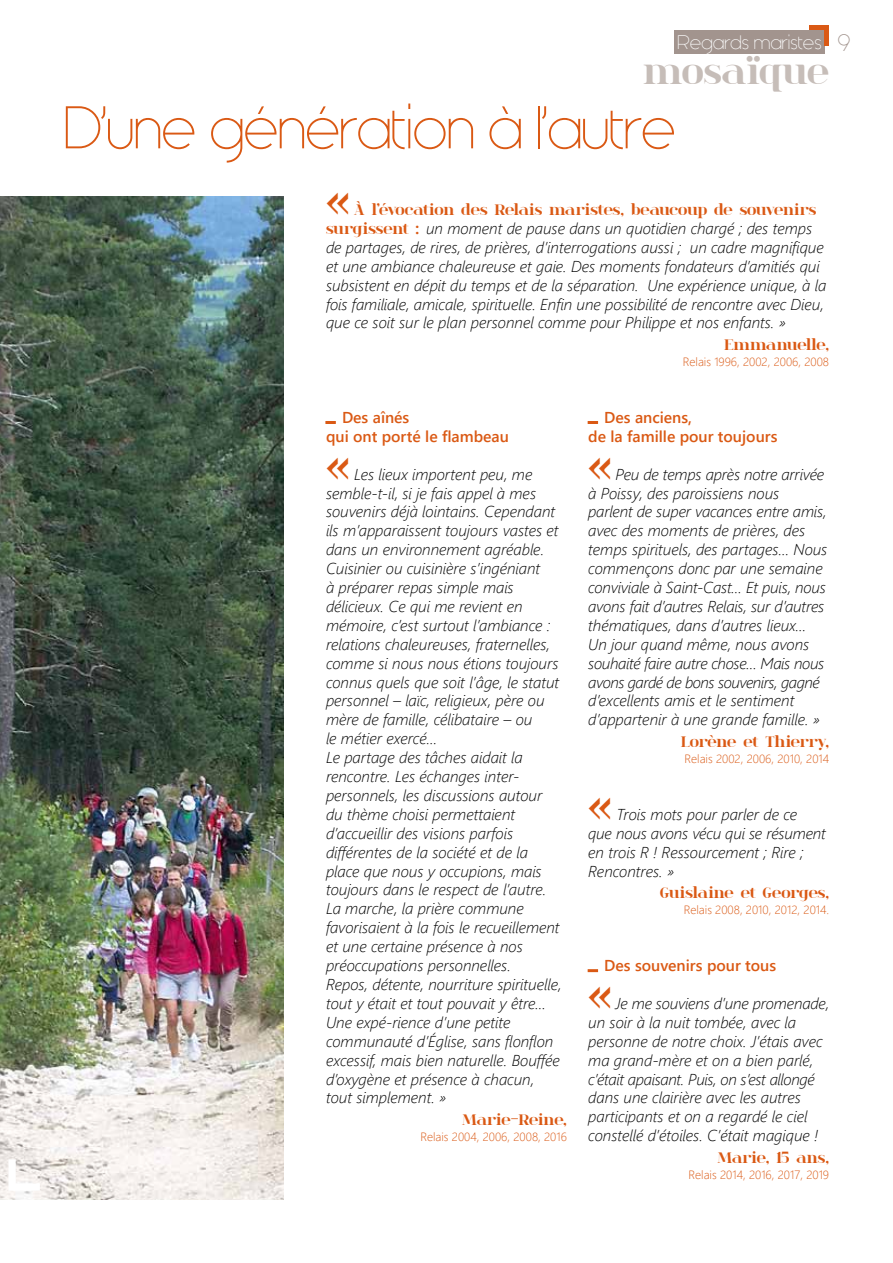
<style>
.page{position:relative;width:893px;height:1263px;background:#fff}
.page>*{position:absolute;margin:0;border:0;box-sizing:border-box;transform-origin:0 0}
.t1{font:60px "Generica";letter-spacing:-.02em;color:#da5914}
.t2{font:700 37.5px "spinwerad";color:#c6bdb8}
.t3{font:700 37.5px "spinwerad";color:#da5914}
.t4{font:24px "Generica";color:#a2948e}
.t5{font:19.5px "Generica";color:#fff}
.t6{font:italic 15.75px/18.9px "Webly Sleek UI Light";color:#000}
.t7{font:700 15.75px "spinwerad";letter-spacing:-.01em;color:#da5914}
.t8{font:15.75px/18.9px "Webly Sleek UI Semibold";color:#da5914}
.t9{font:12px "Webly Sleek UI Light";color:#da5914}
.s1{font-family:"spinwerad";font-weight:700;font-style:normal;color:#da5914}
.s2{font-family:"Generica";font-size:27px}
</style>
<div class="page">
<hr style="left:810px;top:26px;width:19px;height:4px;background:#da5914">
<div style="left:674px;top:30px;width:151px;height:24px;background:#a2948e"></div>
<hr style="left:825px;top:30px;width:4px;height:15px;background:#da5914">
<img style="left:0;top:196px;width:283px;height:1003px">
<svg style="left:9px;top:1159px;width:31px;height:32px"></svg>
<p class="t5" style="left:677px;top:30px;width:146px">Regards maristes</p>
<h2 class="t2" style="left:643px;top:45px;width:188px">mosaïque</h2>
<h1 class="t1" style="left:64px;top:91px;width:614px">D’une génération à l’autre</h1>
<h2 class="t3" style="left:326px;top:179px;width:25px">«</h2>
<p class="t7" style="left:354px;top:199px;width:464px">À l’évocation des Relais maristes, beaucoup de souvenirs</p>
<p class="t6" style="left:326px;top:218px;width:502px"><span class="s1">surgissent :</span> un moment de pause dans un quotidien chargé ; des temps de partages, de rires, de prières, d’interrogations aussi ; un cadre magnifique et une ambiance chaleureuse et gaie. Des moments fondateurs d’amitiés qui subsistent en dépit du temps et de la séparation. Une expérience unique, à la fois familiale, amicale, spirituelle. Enfin une possibilité de rencontre avec Dieu, que ce soit sur le plan personnel comme pour Philippe et nos enfants. »</p>
<p class="t7" style="left:724px;top:334px;width:107px">Emmanuelle,</p>
<p class="t9" style="left:683px;top:353px;width:148px">Relais 1996, 2002, 2006, 2008</p>
<h3 class="t4" style="left:837px;top:28px;width:15px">9</h3>
<p class="t8" style="left:326px;top:407px;width:184px"><span class="s2">-</span> Des aînés<br>qui ont porté le flambeau</p>
<h2 class="t3" style="left:326px;top:444px;width:25px">«</h2>
<p class="t6" style="left:326px;top:464px;width:237px;text-indent:28px">Les lieux importent peu, me semble-t-il, si je fais appel à mes souvenirs déjà lointains. Cependant ils m’apparaissent toujours vastes et dans un environnement agréable.<br>Cuisinier ou cuisinière s’ingéniant<br>à préparer repas simple mais délicieux. Ce qui me revient en mémoire, c’est surtout l’ambiance : relations chaleureuses, fraternelles, comme si nous nous étions toujours connus quels que soit l’âge, le statut personnel – laïc, religieux, père ou mère de famille, célibataire – ou<br>le métier exercé…<br>Le partage des tâches aidait la rencontre. Les échanges inter&shy;personnels, les discussions autour du thème choisi permettaient d’accueillir des visions parfois différentes de la société et de la place que nous y occupions, mais toujours dans le respect de l’autre.<br>La marche, la prière commune favorisaient à la fois le recueillement et une certaine présence à nos préoccupations personnelles.<br>Repos, détente, nourriture spirituelle, tout y était et tout pouvait y être… Une expé-rience d’une petite communauté d’Église, sans flonflon excessif, mais bien naturelle. Bouffée d’oxygène et présence à chacun, tout simplement. »</p>
<p class="t7" style="left:462px;top:1109px;width:106px">Marie-Reine,</p>
<p class="t9" style="left:420px;top:1128px;width:148px">Relais 2004, 2006, 2008, 2016</p>
<p class="t8" style="left:588px;top:407px;width:191px"><span class="s2">-</span> Des anciens,<br>de la famille pour toujours</p>
<h2 class="t3" style="left:588px;top:444px;width:25px">«</h2>
<p class="t6" style="left:588px;top:464px;width:241px;text-indent:27px">Peu de temps après notre arrivée à Poissy, des paroissiens nous parlent de super vacances entre amis, avec des moments de prières, des temps spirituels, des partages… Nous commençons donc par une semaine conviviale à Saint-Cast… Et puis, nous avons fait d’autres Relais, sur d’autres thématiques, dans d’autres lieux… Un jour quand même, nous avons souhaité faire autre chose… Mais nous avons gardé de bons souvenirs, gagné d’excellents amis et le sentiment d’appartenir à une grande famille. »</p>
<p class="t7" style="left:681px;top:731px;width:150px">Lorène et Thierry,</p>
<p class="t9" style="left:684px;top:750px;width:146px">Relais 2002, 2006, 2010, 2014</p>
<h2 class="t3" style="left:588px;top:784px;width:25px">«</h2>
<p class="t6" style="left:588px;top:804px;width:239px;text-indent:28px">Trois mots pour parler de ce<br>que nous avons vécu qui se résument en trois R ! Ressourcement ; Rire ;<br>Rencontres. »</p>
<p class="t7" style="left:660px;top:882px;width:170px">Guislaine et Georges,</p>
<p class="t9" style="left:684px;top:901px;width:147px">Relais 2008, 2010, 2012, 2014.</p>
<p class="t8" style="left:588px;top:955px;width:189px"><span class="s2">-</span> Des souvenirs pour tous</p>
<h2 class="t3" style="left:588px;top:973px;width:25px">«</h2>
<p class="t6" style="left:588px;top:993px;width:242px;text-indent:27px">Je me souviens d’une promenade, un soir à la nuit tombée, avec la personne de notre choix. J’étais avec ma grand-mère et on a bien parlé, c’était apaisant. Puis, on s’est allongé dans une clairière avec les autres participants et on a regardé le ciel constellé d’étoiles. C’était magique !</p>
<p class="t7" style="left:717px;top:1147px;width:113px">Marie, 15 ans,</p>
<p class="t9" style="left:688px;top:1166px;width:142px">Relais 2014, 2016, 2017, 2019</p>
</div>
